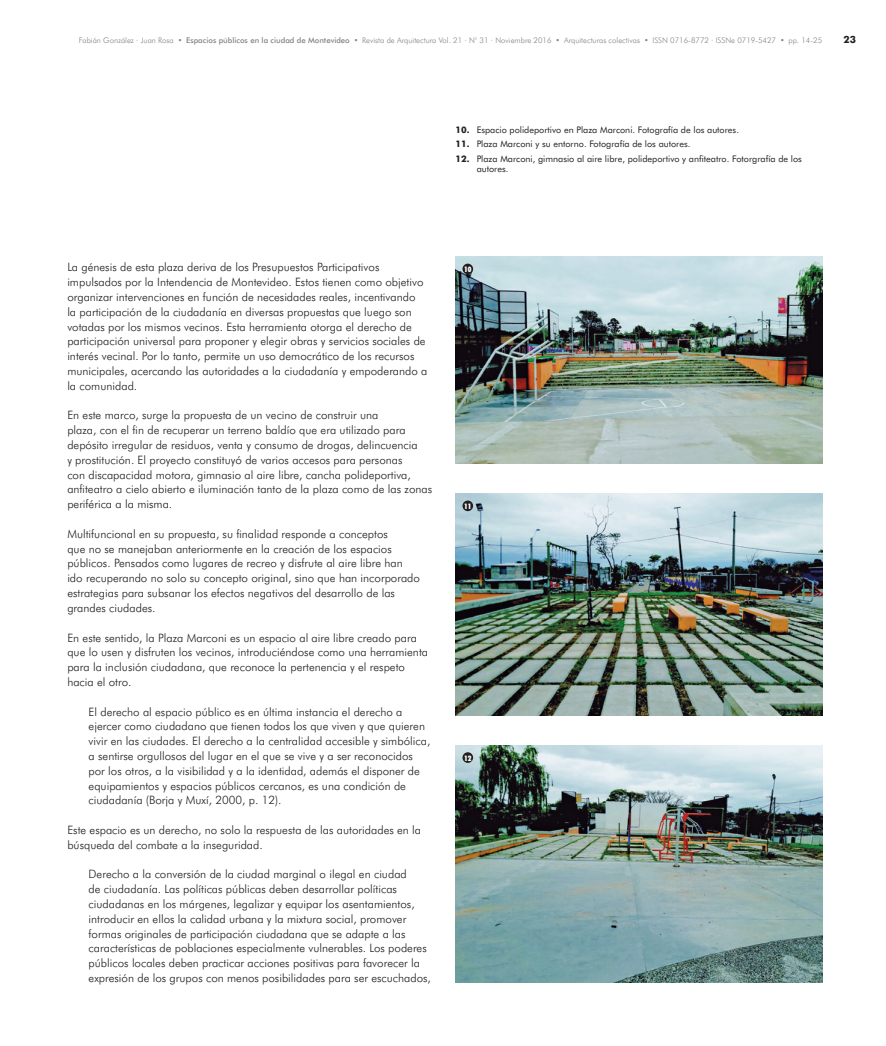
<style>
.page{position:relative;width:886px;height:1046px;background:#fff}
.page>*{position:absolute;margin:0;border:0;box-sizing:border-box;transform-origin:0 0}
.t1{font:300 11.5px/14.8px "Futura BT";color:#231f20}
.t2{font:700 10px "Futura BT";color:#231f20}
.t3{font:9px/10.9px "Futura BT";color:#231f20}
.t4{font:300 7.75px "Futura BT";color:#808285}
.t5{font:900 condensed 7.5px "Futura BT";color:#fff}
.s1{font-weight:500}
.s2{font-weight:700}
</style>
<div class="page">
<img style="left:455px;top:256px;width:367px;height:208px">
<img style="left:455px;top:493px;width:367px;height:222px">
<img style="left:455px;top:745px;width:367px;height:236px">
<div style="left:462px;top:263px;width:11px;height:11px;background:#231f20;border-radius:50%"></div>
<div style="left:462px;top:500px;width:11px;height:11px;background:#231f20;border-radius:50%"></div>
<div style="left:462px;top:752px;width:11px;height:10px;background:#231f20;border-radius:50%"></div>
<p class="t4" style="left:79px;top:36px;width:745px">Fabián González · Juan Rosa • <span class="s1">Espacios públicos en la ciudad de Montevideo</span> • Revista de Arquitectura Vol. 21 · N° 31 · Noviembre 2016 • Arquitecturas colectivas • ISSN 0716-8772 · ISSNe 0719-5427 • pp. 14-25</p>
<p class="t2" style="left:843px;top:34px;width:14px">23</p>
<p class="t3" style="left:455px;top:124px;width:285px"><span class="s2">10.</span> Espacio polideportivo en Plaza Marconi. Fotografía de los autores.</p>
<p class="t3" style="left:455px;top:138px;width:237px"><span class="s2">11.</span> Plaza Marconi y su entorno. Fotografía de los autores.</p>
<p class="t3" style="left:477px;top:153px;width:327px;text-indent:-21px"><span class="s2">12.</span> Plaza Marconi, gimnasio al aire libre, polideportivo y anfiteatro. Fotorgrafía de los autores.</p>
<p class="t1" style="left:67px;top:260px;width:362px">La génesis de esta plaza deriva de los Presupuestos Participativos impulsados por la Intendencia de Montevideo. Estos tienen como objetivo organizar intervenciones en función de necesidades reales, incentivando<br>la participación de la ciudadanía en diversas propuestas que luego son votadas por los mismos vecinos. Esta herramienta otorga el derecho de participación universal para proponer y elegir obras y servicios sociales de interés vecinal. Por lo tanto, permite un uso democrático de los recursos municipales, acercando las autoridades a la ciudadanía y empoderando a la comunidad.</p>
<p class="t1" style="left:67px;top:408px;width:366px">En este marco, surge la propuesta de un vecino de construir una<br>plaza, con el fin de recuperar un terreno baldío que era utilizado para depósito irregular de residuos, venta y consumo de drogas, delincuencia<br>y prostitución. El proyecto constituyó de varios accesos para personas<br>con discapacidad motora, gimnasio al aire libre, cancha polideportiva, anfiteatro a cielo abierto e iluminación tanto de la plaza como de las zonas periférica a la misma.</p>
<p class="t1" style="left:67px;top:526px;width:354px">Multifuncional en su propuesta, su finalidad responde a conceptos<br>que no se manejaban anteriormente en la creación de los espacios públicos. Pensados como lugares de recreo y disfrute al aire libre han ido recuperando no solo su concepto original, sino que han incorporado estrategias para subsanar los efectos negativos del desarrollo de las grandes ciudades.</p>
<p class="t1" style="left:67px;top:630px;width:362px">En este sentido, la Plaza Marconi es un espacio al aire libre creado para que lo usen y disfruten los vecinos, introduciéndose como una herramienta para la inclusión ciudadana, que reconoce la pertenencia y el respeto hacia el otro.</p>
<p class="t1" style="left:89px;top:704px;width:343px">El derecho al espacio público es en última instancia el derecho a ejercer como ciudadano que tienen todos los que viven y que quieren vivir en las ciudades. El derecho a la centralidad accesible y simbólica, a sentirse orgullosos del lugar en el que se vive y a ser reconocidos por los otros, a la visibilidad y a la identidad, además el disponer de equipamientos y espacios públicos cercanos, es una condición de ciudadanía (Borja y Muxí, 2000, p. 12).</p>
<p class="t1" style="left:67px;top:822px;width:355px">Este espacio es un derecho, no solo la respuesta de las autoridades en la búsqueda del combate a la inseguridad.</p>
<p class="t1" style="left:89px;top:866px;width:344px">Derecho a la conversión de la ciudad marginal o ilegal en ciudad<br>de ciudadanía. Las políticas públicas deben desarrollar políticas ciudadanas en los márgenes, legalizar y equipar los asentamientos, introducir en ellos la calidad urbana y la mixtura social, promover formas originales de participación ciudadana que se adapte a las características de poblaciones especialmente vulnerables. Los poderes públicos locales deben practicar acciones positivas para favorecer la expresión de los grupos con menos posibilidades para ser escuchados,</p>
<p class="t5" style="left:464px;top:265px;width:9px">10</p>
<p class="t5" style="left:464px;top:501px;width:9px">11</p>
<p class="t5" style="left:464px;top:753px;width:9px">12</p>
</div>
